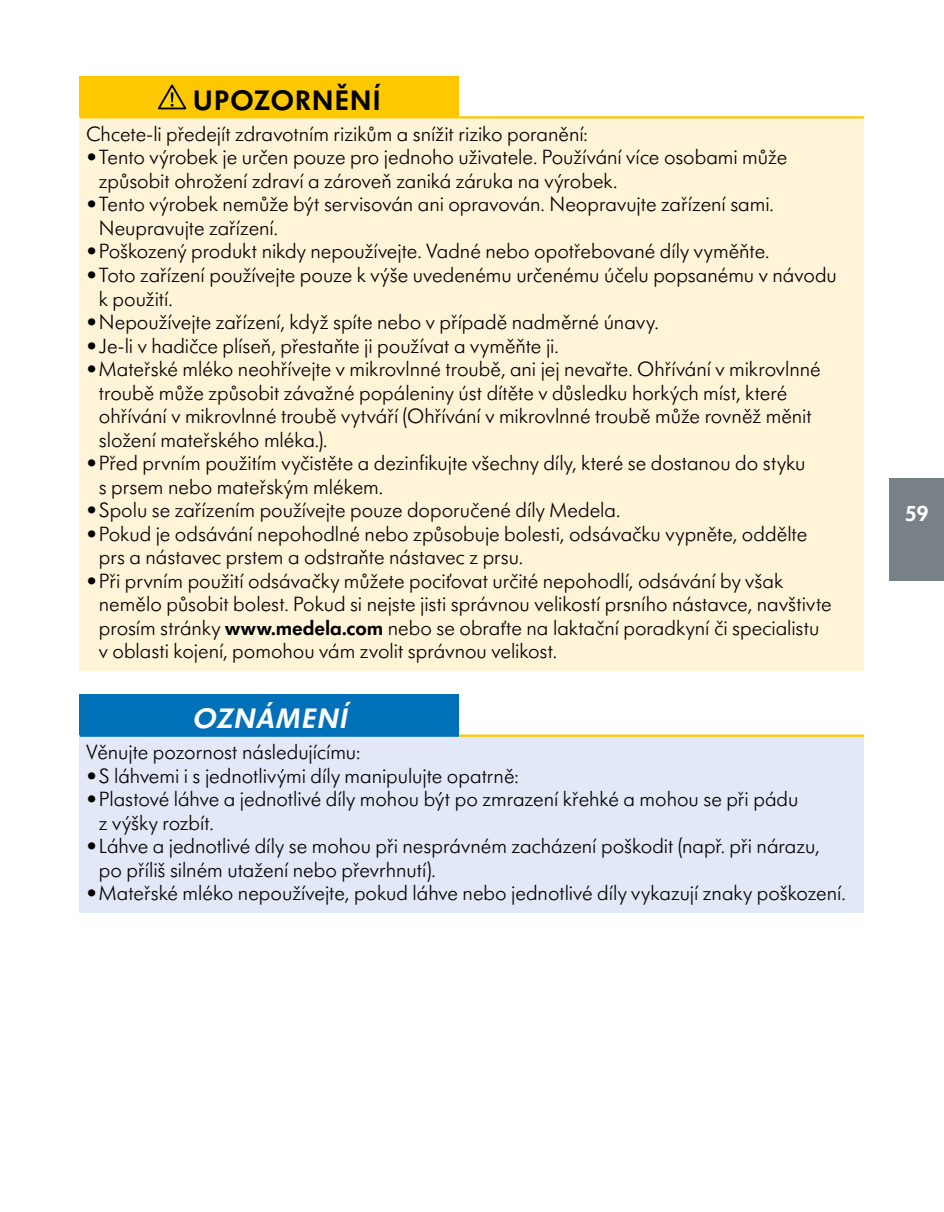
<style>
.page{position:relative;width:944px;height:1212px;background:#fff}
.page>*{position:absolute;margin:0;border:0;box-sizing:border-box;transform-origin:0 0}
.t1{font:600 29.25px "Futura SB Medela";letter-spacing:.045em;color:#000}
.t2{font:italic 600 29.25px "Futura SB Medela";color:#fff}
.t3{font:600 22.5px "Futura SB Medela";color:#fff}
.t4{font:300 21.38px/23.4px "Futura SB Medela";color:#000}
.s1{font-weight:600}
</style>
<div class="page">
<div style="left:80px;top:77px;width:379px;height:40px;background:#fec800"></div>
<div style="left:80px;top:117px;width:784px;height:554px;background:#fff4d8"></div>
<hr style="left:80px;top:116px;width:379px;height:2px;background:#fec800">
<hr style="left:459px;top:116px;width:405px;height:2px;background:#fec800">
<svg style="left:158px;top:84px;width:29px;height:26px"></svg>
<div style="left:80px;top:694px;width:379px;height:42px;background:#0071b9"></div>
<div style="left:80px;top:736px;width:784px;height:177px;background:#e2e8f7"></div>
<hr style="left:80px;top:734px;width:379px;height:3px;background:#0071b9">
<hr style="left:459px;top:734px;width:405px;height:3px;background:#fec800">
<div style="left:890px;top:478px;width:54px;height:102px;background:#778186"></div>
<h1 class="t1" style="left:193px;top:83px;width:189px">UPOZORNĚNÍ</h1>
<p class="t4" style="left:86px;top:122px;width:503px">Chcete-li předejít zdravotním rizikům a snížit riziko poranění:</p>
<p class="t4" style="left:99px;top:146px;width:690px;text-indent:-13px">• Tento výrobek je určen pouze pro jednoho uživatele. Používání více osobami může způsobit ohrožení zdraví a zároveň zaniká záruka na výrobek.</p>
<p class="t4" style="left:99px;top:193px;width:676px;text-indent:-13px">• Tento výrobek nemůže být servisován ani opravován. Neopravujte zařízení sami.<br>Neupravujte zařízení.</p>
<p class="t4" style="left:86px;top:240px;width:685px">• Poškozený produkt nikdy nepoužívejte. Vadné nebo opotřebované díly vyměňte.</p>
<p class="t4" style="left:99px;top:263px;width:740px;text-indent:-13px">• Toto zařízení používejte pouze k výše uvedenému určenému účelu popsanému v návodu k použití.</p>
<p class="t4" style="left:86px;top:310px;width:574px">• Nepoužívejte zařízení, když spíte nebo v případě nadměrné únavy.</p>
<p class="t4" style="left:86px;top:334px;width:474px">• Je-li v hadičce plíseň, přestaňte ji používat a vyměňte ji.</p>
<p class="t4" style="left:99px;top:357px;width:723px;text-indent:-13px">• Mateřské mléko neohřívejte v mikrovlnné troubě, ani jej nevařte. Ohřívání v mikrovlnné troubě může způsobit závažné popáleniny úst dítěte v důsledku horkých míst, které ohřívání v mikrovlnné troubě vytváří (Ohřívání v mikrovlnné troubě může rovněž měnit složení mateřského mléka.).</p>
<p class="t4" style="left:99px;top:451px;width:708px;text-indent:-13px">• Před prvním použitím vyčistěte a dezinfikujte všechny díly, které se dostanou do styku s prsem nebo mateřským mlékem.</p>
<p class="t4" style="left:86px;top:498px;width:536px">• Spolu se zařízením používejte pouze doporučené díly Medela.</p>
<p class="t4" style="left:99px;top:522px;width:710px;text-indent:-13px">• Pokud je odsávání nepohodlné nebo způsobuje bolesti, odsávačku vypněte, oddělte prs a nástavec prstem a odstraňte nástavec z prsu.</p>
<p class="t4" style="left:99px;top:569px;width:734px;text-indent:-13px">• Při prvním použití odsávačky můžete pociťovat určité nepohodlí, odsávání by však nemělo působit bolest. Pokud si nejste jisti správnou velikostí prsního nástavce, navštivte prosím stránky <span class="s1">www.medela.com</span> nebo se obraťte na laktační poradkyní či specialistu v oblasti kojení, pomohou vám zvolit správnou velikost.</p>
<h1 class="t2" style="left:192px;top:702px;width:156px">OZNÁMENÍ</h1>
<p class="t4" style="left:86px;top:740px;width:276px">Věnujte pozornost následujícímu:</p>
<p class="t4" style="left:86px;top:764px;width:434px">• S láhvemi i s jednotlivými díly manipulujte opatrně:</p>
<p class="t4" style="left:99px;top:787px;width:701px;text-indent:-13px">• Plastové láhve a jednotlivé díly mohou být po zmrazení křehké a mohou se při pádu z výšky rozbít.</p>
<p class="t4" style="left:99px;top:834px;width:722px;text-indent:-13px">• Láhve a jednotlivé díly se mohou při nesprávném zacházení poškodit (např. při nárazu, po příliš silném utažení nebo převrhnutí).</p>
<p class="t4" style="left:86px;top:881px;width:761px">• Mateřské mléko nepoužívejte, pokud láhve nebo jednotlivé díly vykazují znaky poškození.</p>
<p class="t3" style="left:905px;top:501px;width:25px">59</p>
</div>
